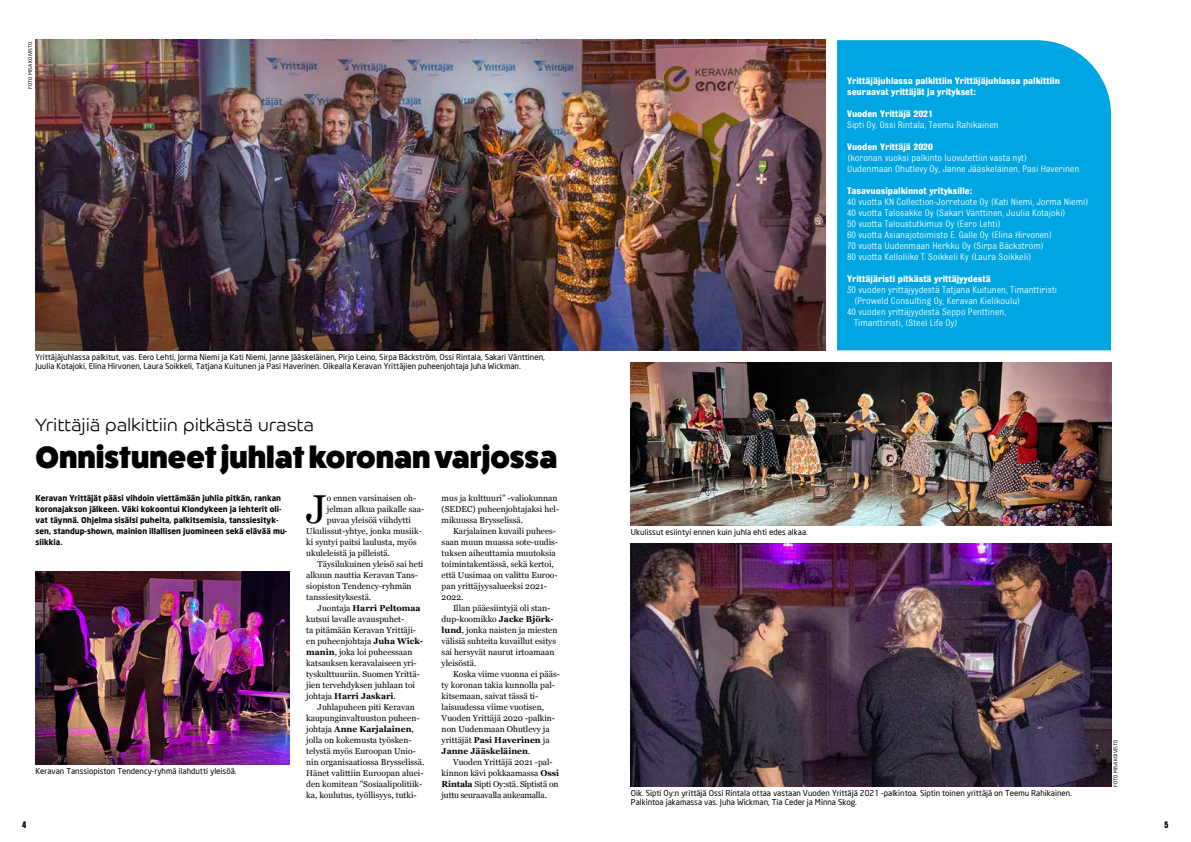
<style>
.page{position:relative;width:1191px;height:842px;background:#fff}
.page>*{position:absolute;margin:0;border:0;box-sizing:border-box;transform-origin:0 0}
.t1{font:40.3px "Georgia";color:#000}
.t2{font:800 31px "Fat Frank";color:#000}
.t3{font:300 18px "Co Headline";letter-spacing:.025em;color:#000}
.t4{font:10px/11px "Bulldog Std";color:#fff}
.t5{font:700 10px/11px "Bulldog Std";color:#fff}
.t6{font:10px "Anzeigen Gro";color:#000}
.t7{font:8.5px/11px "Georgia";color:#000}
.t8{font:8.5px/11px "Georgia";letter-spacing:-.02em;color:#000}
.t9{font:700 8.5px "Georgia";color:#000}
.t10{font:8px/9px "Neo Sans";color:#000}
.t11{font:700 8px/11px "Neo Sans";color:#000}
.t12{font:5px "Neo Sans";color:#000}
.s1{font-weight:400}
.s2{font-weight:700}
</style>
<div class="page">
<div style="left:837px;top:40px;width:274px;height:310px;background:#00a6e1"></div>
<img style="left:35px;top:40px;width:790px;height:311px">
<img style="left:631px;top:543px;width:480px;height:244px">
<img style="left:631px;top:363px;width:480px;height:163px">
<img style="left:35px;top:571px;width:254px;height:193px">
<p class="t12" style="left:27px;top:89px;width:49px;rotate:-90deg">FOTO MISA KOIVISTO</p>
<p class="t10" style="left:35px;top:353px;width:511px">Yrittäjäjuhlassa palkitut, vas. Eero Lehti, Jorma Niemi ja Kati Niemi, Janne Jääskeläinen, Pirjo Leino, Sirpa Bäckström, Ossi Rintala, Sakari Vänttinen,<br>Juulia Kotajoki, Elina Hirvonen, Laura Soikkeli, Tatjana Kuitunen ja Pasi Haverinen. Oikealla Keravan Yrittäjien puheenjohtaja Juha Wickman.</p>
<h3 class="t3" style="left:35px;top:414px;width:280px">Yrittäjiä palkittiin pitkästä urasta</h3>
<h2 class="t2" style="left:35px;top:439px;width:523px">Onnistuneet juhlat koronan varjossa</h2>
<p class="t11" style="left:35px;top:492px;width:253px">Keravan Yrittäjät pääsi vihdoin viettämään juhlia pitkän, rankan koronajakson jälkeen. Väki kokoontui Klondykeen ja lehterit oli&shy;vat täynnä. Ohjelma sisälsi puheita, palkitsemisia, tanssiesityk&shy;sen, standup-shown, mainion illallisen juomineen sekä elävää mu&shy;siikkia.</p>
<p class="t7" style="left:441px;top:492px;width:119px">mus ja kulttuuri” -valiokunnan (SEDEC) puheenjohtajaksi hel&shy;mikuussa Brysselissä.</p>
<h1 class="t1" style="left:306px;top:480px;width:22px">J</h1>
<p class="t7" style="left:327px;top:492px;width:91px">o ennen varsinaisen oh-</p>
<p class="t7" style="left:327px;top:503px;width:99px">jelman alkua paikalle saa-</p>
<p class="t7" style="left:327px;top:514px;width:85px">puvaa yleisöä viihdytti</p>
<p class="t7" style="left:306px;top:525px;width:117px">Ukulissut-yhtye, jonka musiik-</p>
<p class="t7" style="left:306px;top:536px;width:112px">ki syntyi paitsi laulusta, myös</p>
<p class="t7" style="left:306px;top:547px;width:85px">ukuleleistä ja pilleistä.</p>
<p class="t7" style="left:317px;top:558px;width:107px">Täysilukuinen yleisö sai heti</p>
<p class="t7" style="left:306px;top:569px;width:113px">alkuun nauttia Keravan Tans-</p>
<p class="t7" style="left:306px;top:580px;width:107px">siopiston Tendency-ryhmän</p>
<p class="t7" style="left:306px;top:591px;width:66px">tanssiesityksestä.</p>
<p class="t9" style="left:317px;top:602px;width:105px"><span class="s1">Juontaja</span> Harri Peltomaa</p>
<p class="t7" style="left:306px;top:613px;width:99px">kutsui lavalle avauspuhet-</p>
<p class="t7" style="left:306px;top:624px;width:111px">ta pitämään Keravan Yrittäji-</p>
<p class="t7" style="left:306px;top:635px;width:118px">en puheenjohtaja <span class="s2">Juha Wick-</span></p>
<p class="t7" style="left:306px;top:646px;width:108px"><span class="s2">manin</span>, joka loi puheessaan</p>
<p class="t7" style="left:306px;top:657px;width:112px">katsauksen keravalaiseen yri-</p>
<p class="t7" style="left:306px;top:668px;width:115px">tyskulttuuriin. Suomen Yrittä-</p>
<p class="t7" style="left:306px;top:679px;width:110px">jien tervehdyksen juhlaan toi</p>
<p class="t9" style="left:306px;top:690px;width:91px"><span class="s1">johtaja</span> Harri Jaskari<span class="s1">.</span></p>
<p class="t7" style="left:317px;top:701px;width:99px">Juhlapuheen piti Keravan</p>
<p class="t7" style="left:306px;top:712px;width:115px">kaupunginvaltuuston puheen-</p>
<p class="t9" style="left:306px;top:723px;width:109px"><span class="s1">johtaja</span> Anne Karjalainen<span class="s1">,</span></p>
<p class="t7" style="left:306px;top:734px;width:107px">jolla on kokemusta työsken-</p>
<p class="t7" style="left:306px;top:745px;width:111px">telystä myös Euroopan Unio-</p>
<p class="t7" style="left:306px;top:756px;width:120px">nin organisaatiossa Brysselissä.</p>
<p class="t7" style="left:306px;top:767px;width:119px">Hänet valittiin Euroopan aluei-</p>
<p class="t7" style="left:306px;top:778px;width:118px">den komitean ”Sosiaalipolitiik-</p>
<p class="t7" style="left:306px;top:789px;width:112px">ka, koulutus, työllisyys, tutki-</p>
<p class="t7" style="left:441px;top:525px;width:118px;text-indent:11px">Karjalainen kuvaili puhees&shy;saan muun muassa sote-uudis&shy;tuksen aiheuttamia muutoksia toimintakentässä, sekä kertoi, että Uusimaa on valittu Euroo&shy;pan yrittäjyysalueeksi 2021-<br>2022.</p>
<p class="t7" style="left:441px;top:602px;width:117px;text-indent:11px">Illan pääesiintyjä oli stan&shy;dup-koomikko <span class="s2">Jacke Björk&shy;lund</span>, jonka naisten ja miesten välisiä suhteita kuvaillut esitys sai hersyvät naurut irtoamaan yleisöstä.</p>
<p class="t7" style="left:441px;top:668px;width:120px;text-indent:11px">Koska viime vuonna ei pääs&shy;ty koronan takia kunnolla pal&shy;kitsemaan, saivat tässä ti&shy;laisuudessa viime vuotisen,<br>Vuoden Yrittäjä 2020 -palkin&shy;non Uudenmaan Ohutlevy ja yrittäjät <span class="s2">Pasi Haverinen</span> ja<br><span class="s2">Janne Jääskeläinen</span>.</p>
<p class="t8" style="left:441px;top:756px;width:119px;text-indent:11px">Vuoden Yrittäjä 2021 -pal&shy;kinnon kävi pokkaamassa <span class="s2">Ossi<br>Rintala</span> Sipti Oy:stä. Siptistä on juttu seuraavalla aukeamalla.</p>
<p class="t10" style="left:35px;top:767px;width:203px">Keravan Tanssiopiston Tendency-ryhmä ilahdutti yleisöä.</p>
<p class="t5" style="left:847px;top:75px;width:214px">Yrittäjäjuhlassa palkittiin Yrittäjäjuhlassa palkittiin seuraavat yrittäjät ja yritykset:</p>
<p class="t5" style="left:847px;top:108px;width:87px">Vuoden Yrittäjä 2021</p>
<p class="t4" style="left:847px;top:119px;width:153px">Sipti Oy, Ossi Rintala, Teemu Rahikainen</p>
<p class="t5" style="left:847px;top:141px;width:87px">Vuoden Yrittäjä 2020</p>
<p class="t4" style="left:847px;top:152px;width:233px">(koronan vuoksi palkinto luovutettiin vasta nyt)<br>Uudenmaan Ohutlevy Oy, Janne Jääskeläinen, Pasi Haverinen</p>
<p class="t5" style="left:847px;top:185px;width:127px">Tasavuosipalkinnot yrityksille:</p>
<p class="t4" style="left:847px;top:196px;width:243px">40 vuotta KN Collection-Jorretuote Oy (Kati Niemi, Jorma Niemi)<br>40 vuotta Talosakke Oy (Sakari Vänttinen, Juulia Kotajoki)<br>50 vuotta Taloustutkimus Oy (Eero Lehti)<br>60 vuotta Asianajotoimisto E. Galle Oy (Elina Hirvonen)<br>70 vuotta Uudenmaan Herkku Oy (Sirpa Bäckström)<br>80 vuotta Kelloliike T. Soikkeli Ky (Laura Soikkeli)</p>
<p class="t5" style="left:847px;top:273px;width:145px">Yrittäjäristi pitkästä yrittäjyydestä</p>
<p class="t4" style="left:847px;top:284px;width:212px">30 vuoden yrittäjyydestä Tatjana Kuitunen, Timanttiristi</p>
<p class="t4" style="left:854px;top:295px;width:168px">(Proweld Consulting Oy, Keravan Kielikoulu)</p>
<p class="t4" style="left:847px;top:306px;width:161px">40 vuoden yrittäjyydestä Seppo Penttinen,</p>
<p class="t4" style="left:854px;top:317px;width:105px">Timanttiristi, (Steel Life Oy)</p>
<p class="t10" style="left:631px;top:528px;width:178px">Ukulissut esiintyi ennen kuin juhla ehti edes alkaa.</p>
<p class="t10" style="left:631px;top:789px;width:442px">Oik. Sipti Oy:n yrittäjä Ossi Rintala ottaa vastaan Vuoden Yrittäjä 2021 -palkintoa. Siptin toinen yrittäjä on Teemu Rahikainen.<br>Palkintoa jakamassa vas. Juha Wickman, Tia Ceder ja Minna Skog.</p>
<p class="t12" style="left:1112px;top:787px;width:49px;rotate:-90deg">FOTO MISA KOIVISTO</p>
<p class="t6" style="left:22px;top:819px;width:6px">4</p>
<p class="t6" style="left:1164px;top:819px;width:5px">5</p>
</div>
